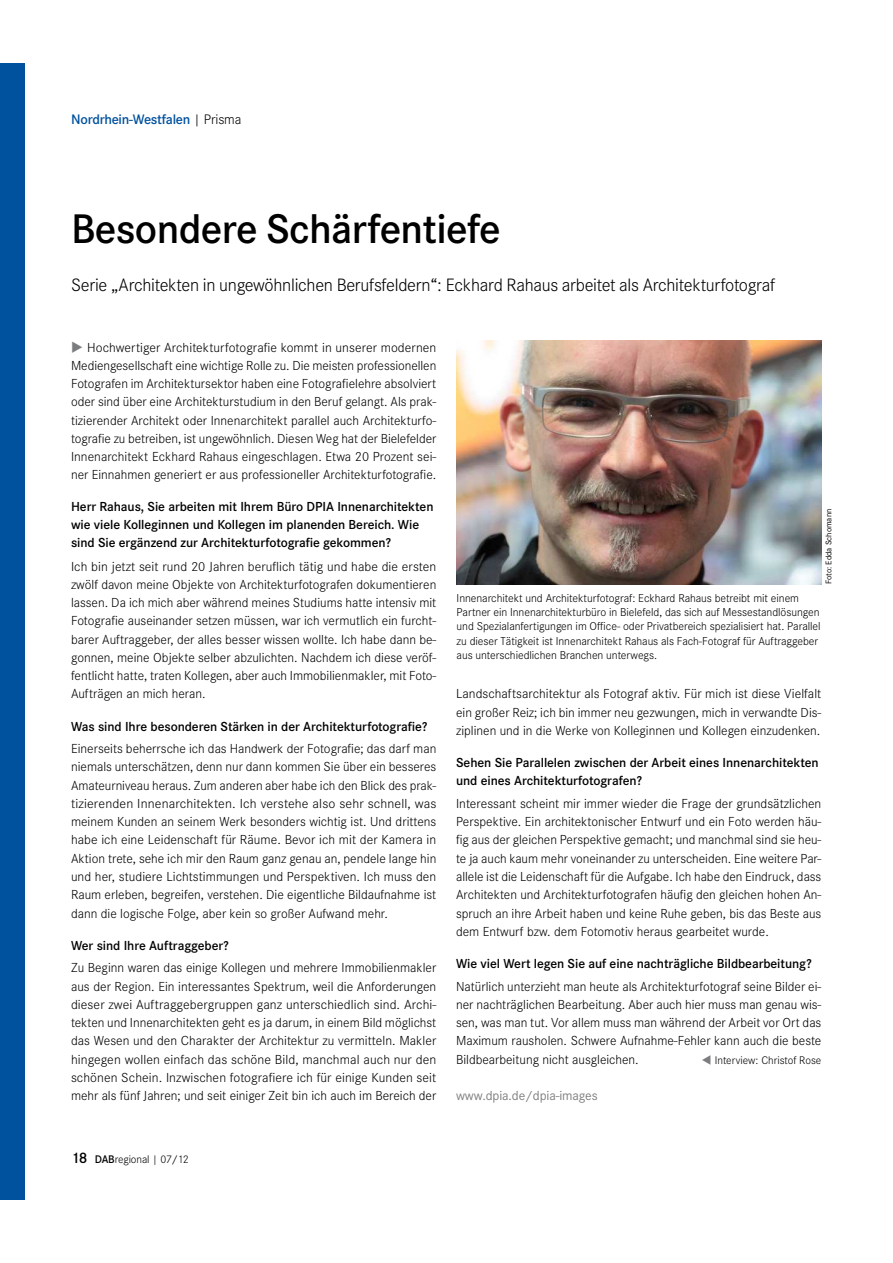
<style>
.page{position:relative;width:893px;height:1263px;background:#fff}
.page>*{position:absolute;margin:0;border:0;box-sizing:border-box;transform-origin:0 0}
.t1{font:600 42.9px "Corporate S";letter-spacing:-.015em;color:#000}
.t2{font:300 18.6px "Corporate S";letter-spacing:-.015em;color:#000}
.t3{font:600 14.25px "Corporate S";letter-spacing:-.02em;color:#00519e}
.t4{font:300 13.65px/18.3px "Corporate S";color:#000;text-align:justify}
.t5{font:600 13.65px/17.9px "Corporate S";letter-spacing:-.005em;color:#000}
.t6{font:13.65px "Corporate S";letter-spacing:-.01em;color:#808080}
.t7{font:300 11.85px/14.2px "Corporate S";letter-spacing:-.005em;color:#000}
.t8{font:300 11.4px "Corporate S";letter-spacing:-.005em;color:#000}
.t9{font:8.55px "Corporate S";color:#000}
.s1{font-weight:300;color:#000}
.s2{color:#7b7c7e}
.s3{font-weight:600;font-size:15.75px}
.s4{font-weight:600}
</style>
<div class="page">
<div style="left:0;top:64px;width:24px;height:1135px;background:#00519e"></div>
<img style="left:456px;top:341px;width:365px;height:243px">
<p class="t3" style="left:71px;top:114px;width:171px">Nordrhein-Westfalen <span class="s1">| Prisma</span></p>
<h1 class="t1" style="left:71px;top:213px;width:431px">Besondere Schärfentiefe</h1>
<h2 class="t2" style="left:71px;top:279px;width:705px">Serie „Architekten in ungewöhnlichen Berufsfeldern“: Eckhard Rahaus arbeitet als Architekturfotograf</h2>
<p class="t4" style="left:71px;top:339px;width:367px"><span class="s2">◆</span> Hochwertiger Architekturfotografie kommt in unserer modernen Mediengesellschaft eine wichtige Rolle zu. Die meisten professionellen Fotografen im Architektursektor haben eine Fotografielehre absolviert oder sind über eine Architekturstudium in den Beruf gelangt. Als prak&shy;tizierender Architekt oder Innenarchitekt parallel auch Architekturfo&shy;tografie zu betreiben, ist ungewöhnlich. Diesen Weg hat der Bielefelder Innenarchitekt Eckhard Rahaus eingeschlagen. Etwa 20 Prozent sei&shy;ner Einnahmen generiert er aus professioneller Architekturfotografie.</p>
<p class="t5" style="left:71px;top:499px;width:364px">Herr Rahaus, Sie arbeiten mit Ihrem Büro DPIA Innenarchitekten wie viele Kolleginnen und Kollegen im planenden Bereich. Wie sind Sie ergänzend zur Architekturfotografie gekommen?</p>
<p class="t4" style="left:71px;top:558px;width:367px">Ich bin jetzt seit rund 20 Jahren beruflich tätig und habe die ersten zwölf davon meine Objekte von Architekturfotografen dokumentieren lassen. Da ich mich aber während meines Studiums hatte intensiv mit Fotografie auseinander setzen müssen, war ich vermutlich ein furcht&shy;barer Auftraggeber, der alles besser wissen wollte. Ich habe dann be&shy;gonnen, meine Objekte selber abzulichten. Nachdem ich diese veröf&shy;fentlicht hatte, traten Kollegen, aber auch Immobilienmakler, mit Foto-Aufträgen an mich heran.</p>
<p class="t5" style="left:71px;top:718px;width:358px">Was sind Ihre besonderen Stärken in der Architekturfotografie?</p>
<p class="t4" style="left:71px;top:741px;width:367px">Einerseits beherrsche ich das Handwerk der Fotografie; das darf man niemals unterschätzen, denn nur dann kommen Sie über ein besseres Amateurniveau heraus. Zum anderen aber habe ich den Blick des prak&shy;tizierenden Innenarchitekten. Ich verstehe also sehr schnell, was meinem Kunden an seinem Werk besonders wichtig ist. Und drittens habe ich eine Leidenschaft für Räume. Bevor ich mit der Kamera in Aktion trete, sehe ich mir den Raum ganz genau an, pendele lange hin und her, studiere Lichtstimmungen und Perspektiven. Ich muss den Raum erleben, begreifen, verstehen. Die eigentliche Bildaufnahme ist dann die logische Folge, aber kein so großer Aufwand mehr.</p>
<p class="t5" style="left:71px;top:937px;width:159px">Wer sind Ihre Auftraggeber?</p>
<p class="t4" style="left:71px;top:960px;width:367px">Zu Beginn waren das einige Kollegen und mehrere Immobilienmakler aus der Region. Ein interessantes Spektrum, weil die Anforderungen dieser zwei Auftraggebergruppen ganz unterschiedlich sind. Archi&shy;tekten und Innenarchitekten geht es ja darum, in einem Bild möglichst das Wesen und den Charakter der Architektur zu vermitteln. Makler hingegen wollen einfach das schöne Bild, manchmal auch nur den schönen Schein. Inzwischen fotografiere ich für einige Kunden seit mehr als fünf Jahren; und seit einiger Zeit bin ich auch im Bereich der</p>
<p class="t8" style="left:71px;top:1155px;width:119px"><span class="s3">18</span> <span class="s4">DAB</span>regional | 07/12</p>
<p class="t9" style="left:825px;top:584px;width:77px;rotate:-90deg">Foto: Edda Schomann</p>
<p class="t7" style="left:456px;top:592px;width:365px">Innenarchitekt und Architekturfotograf: Eckhard Rahaus betreibt mit einem Partner ein Innenarchitekturbüro in Bielefeld, das sich auf Messestandlösungen und Spezialanfertigungen im Office- oder Privatbereich spezialisiert hat. Parallel zu dieser Tätigkeit ist Innenarchitekt Rahaus als Fach-Fotograf für Auftraggeber aus unterschiedlichen Branchen unterwegs.</p>
<p class="t4" style="left:456px;top:686px;width:367px">Landschaftsarchitektur als Fotograf aktiv. Für mich ist diese Vielfalt ein großer Reiz; ich bin immer neu gezwungen, mich in verwandte Dis&shy;ziplinen und in die Werke von Kolleginnen und Kollegen einzudenken.</p>
<p class="t5" style="left:456px;top:755px;width:364px">Sehen Sie Parallelen zwischen der Arbeit eines Innenarchitekten und eines Architekturfotografen?</p>
<p class="t4" style="left:456px;top:796px;width:367px">Interessant scheint mir immer wieder die Frage der grundsätzlichen Perspektive. Ein architektonischer Entwurf und ein Foto werden häu&shy;fig aus der gleichen Perspektive gemacht; und manchmal sind sie heu&shy;te ja auch kaum mehr voneinander zu unterscheiden. Eine weitere Par&shy;allele ist die Leidenschaft für die Aufgabe. Ich habe den Eindruck, dass Architekten und Architekturfotografen häufig den gleichen hohen An&shy;spruch an ihre Arbeit haben und keine Ruhe geben, bis das Beste aus dem Entwurf bzw. dem Fotomotiv heraus gearbeitet wurde.</p>
<p class="t5" style="left:456px;top:956px;width:357px">Wie viel Wert legen Sie auf eine nachträgliche Bildbearbeitung?</p>
<p class="t4" style="left:456px;top:978px;width:367px">Natürlich unterzieht man heute als Architekturfotograf seine Bilder ei&shy;ner nachträglichen Bearbeitung. Aber auch hier muss man genau wis&shy;sen, was man tut. Vor allem muss man während der Arbeit vor Ort das Maximum rausholen. Schwere Aufnahme-Fehler kann auch die beste Bildbearbeitung nicht ausgleichen.</p>
<p class="t8" style="left:701px;top:1056px;width:121px"><span class="s2">⊳</span> Interview: Christof Rose</p>
<p class="t6" style="left:456px;top:1091px;width:143px">www.dpia.de/dpia-images</p>
</div>
